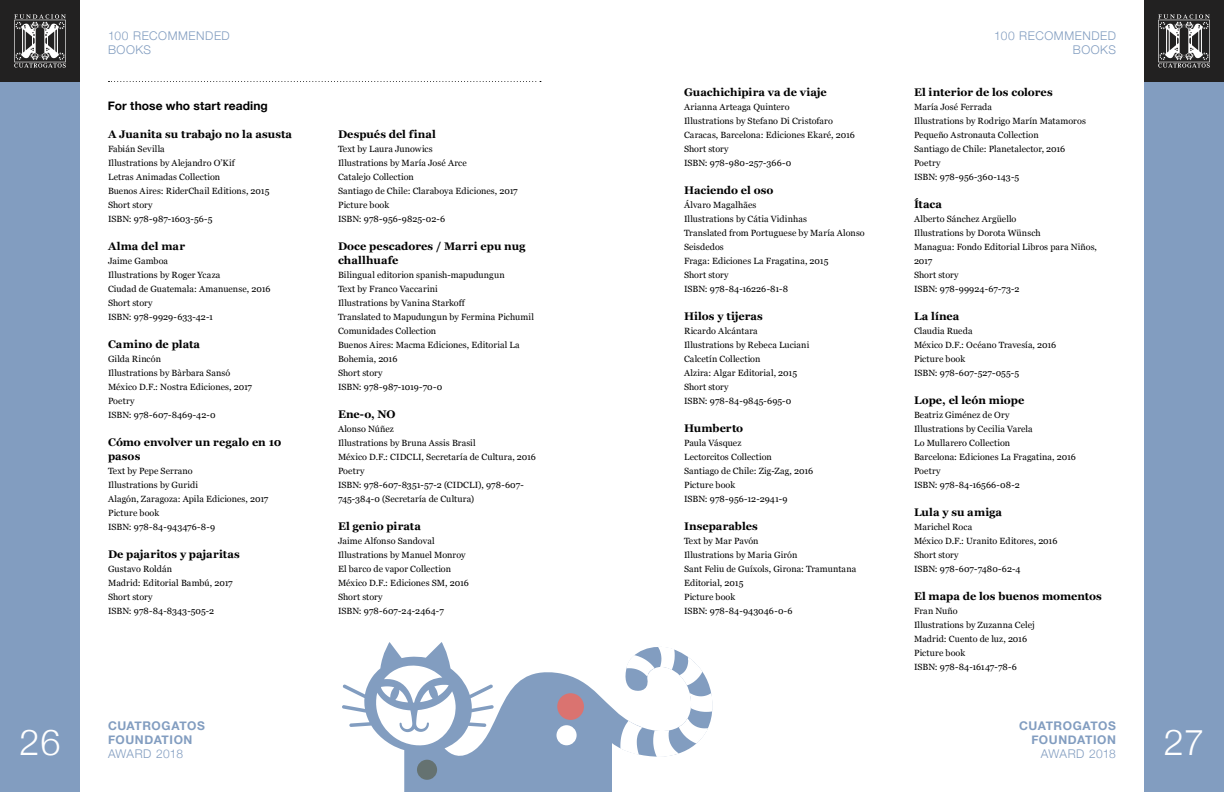
<style>
.page{position:relative;width:1224px;height:792px;background:#fff}
.page>*{position:absolute;margin:0;border:0;box-sizing:border-box;transform-origin:0 0}
.t1{font:300 36px "Helvetica Neue";color:#fff}
.t2{font:700 12px/14px "Helvetica Neue";letter-spacing:.045em;color:#829dc0}
.t3{font:300 12px/14px "Helvetica Neue";letter-spacing:.045em;color:#829dc0}
.t4{font:700 12px "Helvetica Neue";letter-spacing:.005em;color:#000}
.t5{font:300 12px "Helvetica Neue";letter-spacing:.01em;color:#829dc0}
.t6{font:700 11px/14px "Georgia";letter-spacing:.005em;color:#000}
.t7{font:9px/14px "Georgia";letter-spacing:.01em;color:#000}
</style>
<div class="page">
<svg style="left:342px;top:642px;width:277px;height:150px;fill:#849ec0"></svg>
<div style="left:557px;top:693px;width:27px;height:27px;background:#da7370;border-radius:50%"></div>
<div style="left:556px;top:725px;width:21px;height:20px;background:#fff;border-radius:50%"></div>
<div style="left:417px;top:760px;width:20px;height:20px;background:#657271;border-radius:50%"></div>
<svg style="left:619px;top:647px;width:94px;height:110px"></svg>
<div style="left:0;top:0;width:80px;height:792px;background:#222121"></div>
<div style="left:1144px;top:0;width:80px;height:792px;background:#222121"></div>
<div style="left:1144px;top:82px;width:80px;height:710px;background:#829dc0"></div>
<div style="left:0;top:82px;width:80px;height:710px;background:#829dc0"></div>
<svg style="left:1158px;top:14px;width:52px;height:54px"></svg>
<svg style="left:14px;top:14px;width:52px;height:54px"></svg>
<svg style="left:108px;top:81px;width:433px;height:1px"></svg>
<h2 class="t3" style="left:108px;top:28px;width:123px">100 RECOMMENDED<br>BOOKS</h2>
<h2 class="t3" style="left:994px;top:28px;width:123px;text-align:right">100 RECOMMENDED<br>BOOKS</h2>
<h2 class="t4" style="left:108px;top:96px;width:161px">For those who start reading</h2>
<p class="t6" style="left:108px;top:127px;width:186px">A Juanita su trabajo no la asusta</p>
<p class="t7" style="left:108px;top:142px;width:163px">Fabián Sevilla<br>Illustrations by Alejandro O’Kif<br>Letras Animadas Collection<br>Buenos Aires: RiderChail Editions, 2015<br>Short story<br>ISBN: 978-987-1603-56-5</p>
<p class="t6" style="left:108px;top:239px;width:79px">Alma del mar</p>
<p class="t7" style="left:108px;top:254px;width:164px">Jaime Gamboa<br>Illustrations by Roger Ycaza<br>Ciudad de Guatemala: Amanuense, 2016<br>Short story<br>ISBN: 978-9929-633-42-1</p>
<p class="t6" style="left:108px;top:337px;width:94px">Camino de plata</p>
<p class="t7" style="left:108px;top:352px;width:146px">Gilda Rincón<br>Illustrations by Bàrbara Sansó<br>México D.F.: Nostra Ediciones, 2017<br>Poetry<br>ISBN: 978-607-8469-42-0</p>
<p class="t6" style="left:108px;top:435px;width:175px">Cómo envolver un regalo en 10 pasos</p>
<p class="t7" style="left:108px;top:464px;width:162px">Text by Pepe Serrano<br>Illustrations by Guridi<br>Alagón, Zaragoza: Apila Ediciones, 2017<br>Picture book<br>ISBN: 978-84-943476-8-9</p>
<p class="t6" style="left:108px;top:547px;width:133px">De pajaritos y pajaritas</p>
<p class="t7" style="left:108px;top:562px;width:126px">Gustavo Roldán<br>Madrid: Editorial Bambú, 2017<br>Short story<br>ISBN: 978-84-8343-505-2</p>
<p class="t6" style="left:338px;top:127px;width:100px">Después del final</p>
<p class="t7" style="left:338px;top:142px;width:181px">Text by Laura Junowics<br>Illustrations by María José Arce<br>Catalejo Collection<br>Santiago de Chile: Claraboya Ediciones, 2017<br>Picture book<br>ISBN: 978-956-9825-02-6</p>
<p class="t6" style="left:338px;top:239px;width:189px">Doce pescadores / Marri epu nug challhuafe</p>
<p class="t7" style="left:338px;top:268px;width:198px">Bilingual editorion spanish-mapudungun<br>Text by Franco Vaccarini<br>Illustrations by Vanina Starkoff<br>Translated to Mapudungun by Fermina Pichumil<br>Comunidades Collection<br>Buenos Aires: Macma Ediciones, Editorial La<br>Bohemia, 2016<br>Short story<br>ISBN: 978-987-1019-70-0</p>
<p class="t6" style="left:338px;top:407px;width:59px">Ene-o, NO</p>
<p class="t7" style="left:338px;top:422px;width:200px">Alonso Núñez<br>Illustrations by Bruna Assis Brasil<br>México D.F.: CIDCLI, Secretaría de Cultura, 2016<br>Poetry<br>ISBN: 978-607-8351-57-2 (CIDCLI), 978-607-<br>745-384-0 (Secretaría de Cultura)</p>
<p class="t6" style="left:338px;top:519px;width:84px">El genio pirata</p>
<p class="t7" style="left:338px;top:534px;width:132px">Jaime Alfonso Sandoval<br>Illustrations by Manuel Monroy<br>El barco de vapor Collection<br>México D.F.: Ediciones SM, 2016<br>Short story<br>ISBN: 978-607-24-2464-7</p>
<p class="t6" style="left:684px;top:85px;width:144px">Guachichipira va de viaje</p>
<p class="t7" style="left:684px;top:100px;width:173px">Arianna Arteaga Quintero<br>Illustrations by Stefano Di Cristofaro<br>Caracas, Barcelona: Ediciones Ekaré, 2016<br>Short story<br>ISBN: 978-980-257-366-0</p>
<p class="t6" style="left:684px;top:183px;width:91px">Haciendo el oso</p>
<p class="t7" style="left:684px;top:198px;width:182px">Álvaro Magalhães<br>Illustrations by Cátia Vidinhas<br>Translated from Portuguese by María Alonso<br>Seisdedos<br>Fraga: Ediciones La Fragatina, 2015<br>Short story<br>ISBN: 978-84-16226-81-8</p>
<p class="t6" style="left:684px;top:309px;width:80px">Hilos y tijeras</p>
<p class="t7" style="left:684px;top:324px;width:127px">Ricardo Alcántara<br>Illustrations by Rebeca Luciani<br>Calcetín Collection<br>Alzira: Algar Editorial, 2015<br>Short story<br>ISBN: 978-84-9845-695-0</p>
<p class="t6" style="left:684px;top:421px;width:61px">Humberto</p>
<p class="t7" style="left:684px;top:436px;width:131px">Paula Vásquez<br>Lectorcitos Collection<br>Santiago de Chile: Zig-Zag, 2016<br>Picture book<br>ISBN: 978-956-12-2941-9</p>
<p class="t6" style="left:684px;top:519px;width:75px">Inseparables</p>
<p class="t7" style="left:684px;top:534px;width:174px">Text by Mar Pavón<br>Illustrations by Maria Girón<br>Sant Feliu de Guíxols, Girona: Tramuntana<br>Editorial, 2015<br>Picture book<br>ISBN: 978-84-943046-0-6</p>
<p class="t6" style="left:914px;top:85px;width:140px">El interior de los colores</p>
<p class="t7" style="left:914px;top:100px;width:173px">María José Ferrada<br>Illustrations by Rodrigo Marín Matamoros<br>Pequeño Astronauta Collection<br>Santiago de Chile: Planetalector, 2016<br>Poetry<br>ISBN: 978-956-360-143-5</p>
<p class="t6" style="left:914px;top:197px;width:30px">Ítaca</p>
<p class="t7" style="left:914px;top:212px;width:185px">Alberto Sánchez Argüello<br>Illustrations by Dorota Wünsch<br>Managua: Fondo Editorial Libros para Niños,<br>2017<br>Short story<br>ISBN: 978-99924-67-73-2</p>
<p class="t6" style="left:914px;top:309px;width:47px">La línea</p>
<p class="t7" style="left:914px;top:324px;width:144px">Claudia Rueda<br>México D.F.: Océano Travesía, 2016<br>Picture book<br>ISBN: 978-607-527-055-5</p>
<p class="t6" style="left:914px;top:393px;width:112px">Lope, el león miope</p>
<p class="t7" style="left:914px;top:408px;width:163px">Beatriz Giménez de Ory<br>Illustrations by Cecilia Varela<br>Lo Mullarero Collection<br>Barcelona: Ediciones La Fragatina, 2016<br>Poetry<br>ISBN: 978-84-16566-08-2</p>
<p class="t6" style="left:914px;top:505px;width:90px">Lula y su amiga</p>
<p class="t7" style="left:914px;top:520px;width:145px">Marichel Roca<br>México D.F.: Uranito Editores, 2016<br>Short story<br>ISBN: 978-607-7480-62-4</p>
<p class="t6" style="left:914px;top:589px;width:189px">El mapa de los buenos momentos</p>
<p class="t7" style="left:914px;top:604px;width:122px">Fran Nuño<br>Illustrations by Zuzanna Celej<br>Madrid: Cuento de luz, 2016<br>Picture book<br>ISBN: 978-84-16147-78-6</p>
<h2 class="t2" style="left:108px;top:719px;width:98px">CUATROGATOS<br>FOUNDATION</h2>
<h2 class="t5" style="left:108px;top:744px;width:77px">AWARD 2018</h2>
<h2 class="t2" style="left:1019px;top:719px;width:98px;text-align:right">CUATROGATOS<br>FOUNDATION</h2>
<h2 class="t5" style="left:1041px;top:744px;width:77px">AWARD 2018</h2>
<h1 class="t1" style="left:20px;top:714px;width:42px">26</h1>
<h1 class="t1" style="left:1164px;top:714px;width:42px">27</h1>
</div>
